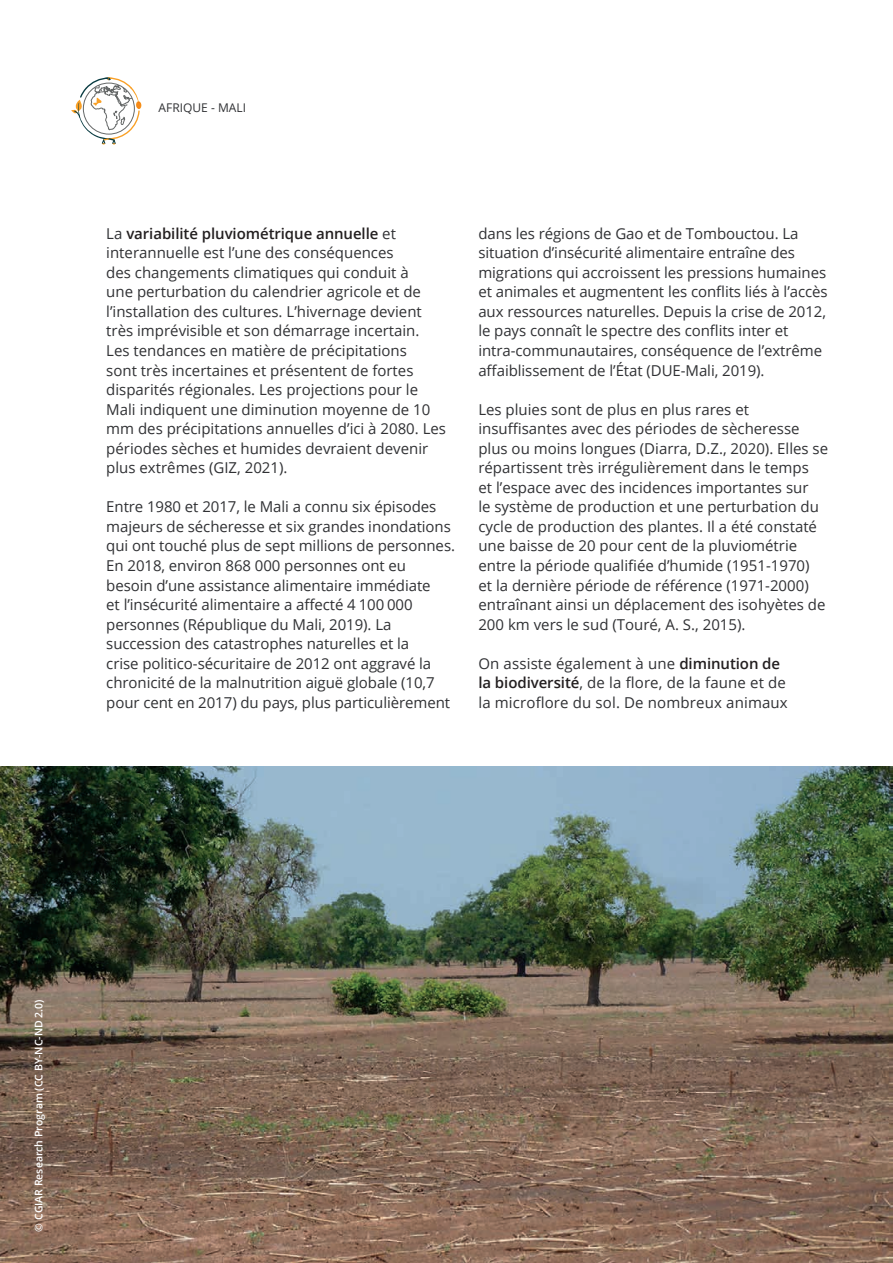
<style>
.page{position:relative;width:893px;height:1263px;background:#fff}
.page>*{position:absolute;margin:0;border:0;box-sizing:border-box;transform-origin:0 0}
.PARA{font:15px/19.5px "Open Sans";color:#303134}
.PARA_no_runt{font:15px/19.5px "Open Sans";letter-spacing:.01em;color:#303134}
.t1{font:12px "Open Sans";color:#303134}
.PICTURES_CREDITS_OK{font:600 10.5px "Open Sans";color:#fff}
.s1{font-weight:600;color:#231f20}
</style>
<div class="page">
<svg style="left:71px;top:77px;width:70px;height:68px"></svg>
<img style="left:0;top:766px;width:893px;height:497px">
<p class="t1" style="left:159px;top:99px;width:89px">AFRIQUE - MALI</p>
<p class="PARA" style="left:106px;top:223px;width:341px">La <span class="s1">variabilité pluviométrique annuelle</span> et interannuelle est l’une des conséquences<br>des changements climatiques qui conduit à<br>une perturbation du calendrier agricole et de l’installation des cultures. L’hivernage devient très imprévisible et son démarrage incertain.<br>Les tendances en matière de précipitations<br>sont très incertaines et présentent de fortes disparités régionales. Les projections pour le Mali indiquent une diminution moyenne de 10 mm des précipitations annuelles d’ici à 2080. Les périodes sèches et humides devraient devenir plus extrêmes (GIZ, 2021).</p>
<p class="PARA" style="left:106px;top:497px;width:350px">Entre 1980 et 2017, le Mali a connu six épisodes majeurs de sécheresse et six grandes inondations qui ont touché plus de sept millions de personnes.<br>En 2018, environ 868 000 personnes ont eu besoin d’une assistance alimentaire immédiate<br>et l’insécurité alimentaire a affecté 4 100 000 personnes (République du Mali, 2019). La succession des catastrophes naturelles et la<br>crise politico-sécuritaire de 2012 ont aggravé la chronicité de la malnutrition aiguë globale (10,7 pour cent en 2017) du pays, plus particulièrement</p>
<p class="PARA" style="left:478px;top:223px;width:351px">dans les régions de Gao et de Tombouctou. La situation d’insécurité alimentaire entraîne des migrations qui accroissent les pressions humaines et animales et augmentent les conflits liés à l’accès aux ressources naturelles. Depuis la crise de 2012, le pays connaît le spectre des conflits inter et intra-communautaires, conséquence de l’extrême affaiblissement de l’État (DUE-Mali, 2019).</p>
<p class="PARA" style="left:478px;top:399px;width:351px">Les pluies sont de plus en plus rares et insuffisantes avec des périodes de sècheresse plus ou moins longues (Diarra, D.Z., 2020). Elles se répartissent très irrégulièrement dans le temps<br>et l’espace avec des incidences importantes sur<br>le système de production et une perturbation du cycle de production des plantes. Il a été constaté une baisse de 20 pour cent de la pluviométrie entre la période qualifiée d’humide (1951-1970)<br>et la dernière période de référence (1971-2000) entraînant ainsi un déplacement des isohyètes de 200 km vers le sud (Touré, A. S., 2015).</p>
<p class="PARA_no_runt" style="left:478px;top:653px;width:311px">On assiste également à une <span class="s1">diminution de la biodiversité</span>, de la flore, de la faune et de la microflore du sol. De nombreux animaux</p>
<p class="PICTURES_CREDITS_OK" style="left:31px;top:1231px;width:234px;rotate:-90deg">© CGIAR Research Program (CC BY-NC-ND 2.0)</p>
</div>
